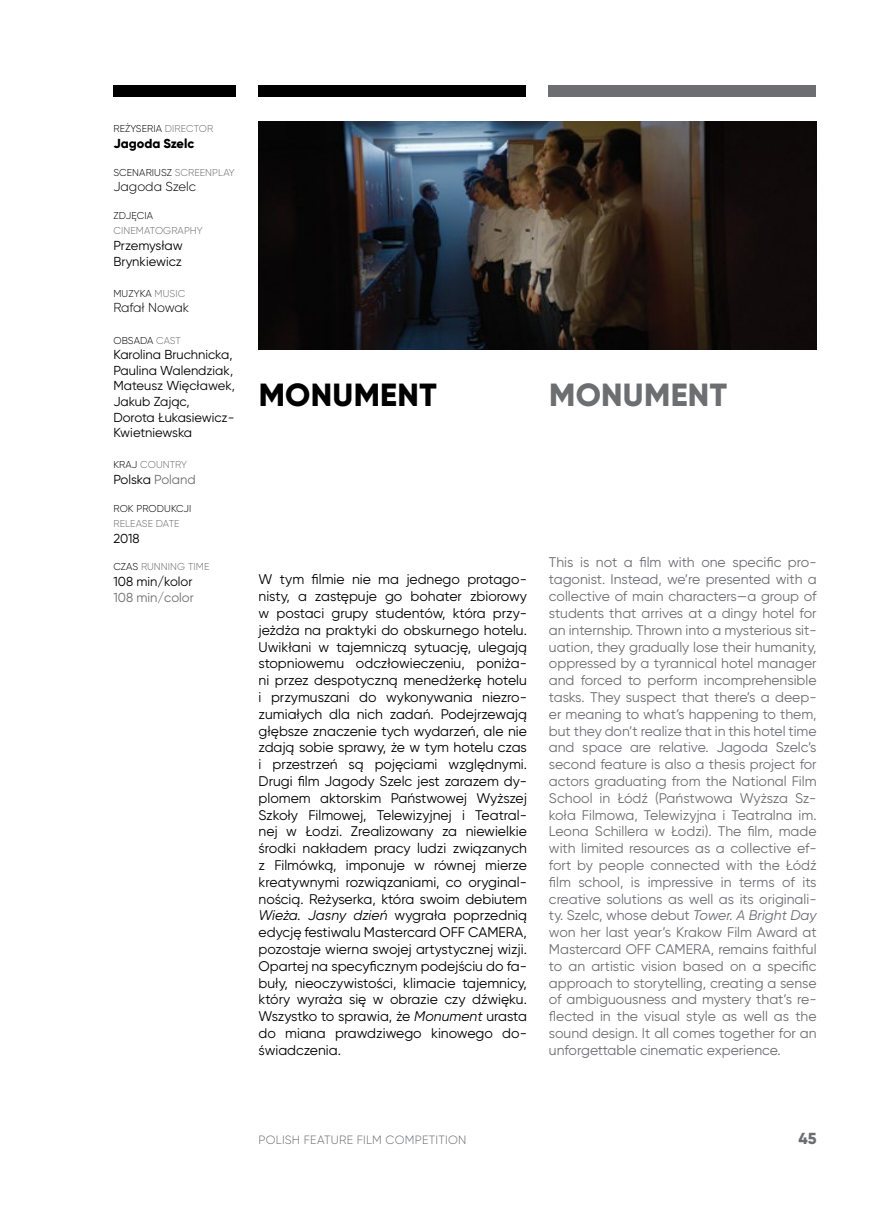
<style>
.page{position:relative;width:879px;height:1225px;background:#fff}
.page>*{position:absolute;margin:0;border:0;box-sizing:border-box;transform-origin:0 0}
.t1{font:800 32px "Gilroy";letter-spacing:.01em;color:#000}
.t2{font:800 32px "Gilroy";letter-spacing:.01em;color:#6d6e71}
.t3{font:800 16px "Gilroy";color:#6d6e71}
.t4{font:14px/16.8px "Gilroy";color:#6d6e71;text-align:justify}
.t5{font:14px/16.8px "Gilroy";color:#000;text-align:justify}
.t6{font:13px/15.6px "Gilroy";color:#000}
.t7{font:300 13px "Gilroy";color:#000}
.t8{font:13px "Gilroy";color:#6d6e71}
.t9{font:800 13px "Gilroy";color:#000}
.t10{font:300 12px "Gilroy";letter-spacing:.02em;color:#6d6e71}
.t11{font:300 10px "Gilroy";letter-spacing:.01em;color:#000}
.t12{font:300 10px "Gilroy";letter-spacing:.01em;color:#6d6e71}
.s1{color:#6d6e71}
.s2{color:#000}
.s3{font-style:italic}
</style>
<div class="page">
<div style="left:259px;top:85px;width:267px;height:11px;background:#000"></div>
<div style="left:548px;top:85px;width:268px;height:11px;background:#6d6e71"></div>
<div style="left:113px;top:85px;width:123px;height:11px;background:#000"></div>
<img style="left:259px;top:122px;width:557px;height:227px">
<p class="t11" style="left:113px;top:123px;width:101px">REŻYSERIA <span class="s1">DIRECTOR</span></p>
<p class="t9" style="left:113px;top:135px;width:82px">Jagoda Szelc</p>
<p class="t11" style="left:113px;top:166px;width:123px">SCENARIUSZ <span class="s1">SCREENPLAY</span></p>
<p class="t7" style="left:113px;top:179px;width:84px">Jagoda Szelc</p>
<p class="t11" style="left:113px;top:209px;width:41px">ZDJĘCIA</p>
<p class="t12" style="left:113px;top:225px;width:91px">CINEMATOGRAPHY</p>
<p class="t6" style="left:113px;top:237px;width:71px">Przemysław<br>Brynkiewicz</p>
<p class="t11" style="left:113px;top:287px;width:73px">MUZYKA <span class="s1">MUSIC</span></p>
<p class="t7" style="left:113px;top:300px;width:77px">Rafał Nowak</p>
<p class="t11" style="left:113px;top:334px;width:69px">OBSADA <span class="s1">CAST</span></p>
<p class="t6" style="left:113px;top:347px;width:123px">Karolina Bruchnicka,<br>Paulina Walendziak,<br>Mateusz Więcławek,<br>Jakub Zając,<br>Dorota Łukasiewicz-<br>Kwietniewska</p>
<p class="t12" style="left:113px;top:459px;width:75px"><span class="s2">KRAJ</span> COUNTRY</p>
<p class="t6" style="left:113px;top:471px;width:84px">Polska <span class="s1">Poland</span></p>
<p class="t11" style="left:113px;top:502px;width:80px">ROK PRODUKCJI</p>
<p class="t12" style="left:113px;top:517px;width:68px">RELEASE DATE</p>
<p class="t6" style="left:113px;top:530px;width:28px">2018</p>
<p class="t12" style="left:113px;top:561px;width:97px"><span class="s2">CZAS</span> RUNNING TIME</p>
<p class="t6" style="left:113px;top:573px;width:81px">108 min/kolor</p>
<p class="t8" style="left:113px;top:589px;width:82px">108 min/color</p>
<h1 class="t1" style="left:259px;top:374px;width:179px">MONUMENT</h1>
<h1 class="t2" style="left:549px;top:374px;width:179px">MONUMENT</h1>
<p class="t5" style="left:259px;top:571px;width:270px">W tym filmie nie ma jednego protago&shy;nisty, a zastępuje go bohater zbiorowy w postaci grupy studentów, która przy&shy;jeżdża na praktyki do obskurnego hotelu.<br>Uwikłani w tajemniczą sytuację, ulegają stopniowemu odczłowieczeniu, poniża&shy;ni przez despotyczną menedżerkę hotelu i przymuszani do wykonywania niezro&shy;zumiałych dla nich zadań. Podejrzewają głębsze znaczenie tych wydarzeń, ale nie zdają sobie sprawy, że w tym hotelu czas i przestrzeń są pojęciami względnymi.<br>Drugi film Jagody Szelc jest zarazem dy&shy;plomem aktorskim Państwowej Wyższej Szkoły Filmowej, Telewizyjnej i Teatral&shy;nej w Łodzi. Zrealizowany za niewielkie środki nakładem pracy ludzi związanych z Filmówką, imponuje w równej mierze kreatywnymi rozwiązaniami, co oryginal&shy;nością. Reżyserka, która swoim debiutem <span class="s3">Wieża. Jasny dzień</span> wygrała poprzednią edycję festiwalu Mastercard OFF CAMERA, pozostaje wierna swojej artystycznej wizji.<br>Opartej na specyficznym podejściu do fa&shy;buły, nieoczywistości, klimacie tajemnicy, który wyraża się w obrazie czy dźwięku.<br>Wszystko to sprawia, że <span class="s3">Monument</span> urasta do miana prawdziwego kinowego do&shy;świadczenia.</p>
<p class="t4" style="left:549px;top:554px;width:269px">This is not a film with one specific pro&shy;tagonist. Instead, we’re presented with a collective of main characters—a group of students that arrives at a dingy hotel for an internship. Thrown into a mysterious sit&shy;uation, they gradually lose their humanity, oppressed by a tyrannical hotel manager and forced to perform incomprehensible tasks. They suspect that there’s a deep&shy;er meaning to what’s happening to them, but they don’t realize that in this hotel time and space are relative. Jagoda Szelc’s second feature is also a thesis project for actors graduating from the National Film School in Łódź (Państwowa Wyższa Sz&shy;koła Filmowa, Telewizyjna i Teatralna im.<br>Leona Schillera w Łodzi). The film, made with limited resources as a collective ef&shy;fort by people connected with the Łódź film school, is impressive in terms of its creative solutions as well as its originali&shy;ty. Szelc, whose debut <span class="s3">Tower. A Bright Day </span>won her last year’s Krakow Film Award at Mastercard OFF CAMERA, remains faithful to an artistic vision based on a specific approach to storytelling, creating a sense of ambiguousness and mystery that’s re&shy;flected in the visual style as well as the sound design. It all comes together for an unforgettable cinematic experience.</p>
<p class="t10" style="left:259px;top:1132px;width:209px">POLISH FEATURE FILM COMPETITION</p>
<p class="t3" style="left:798px;top:1127px;width:20px">45</p>
</div>
